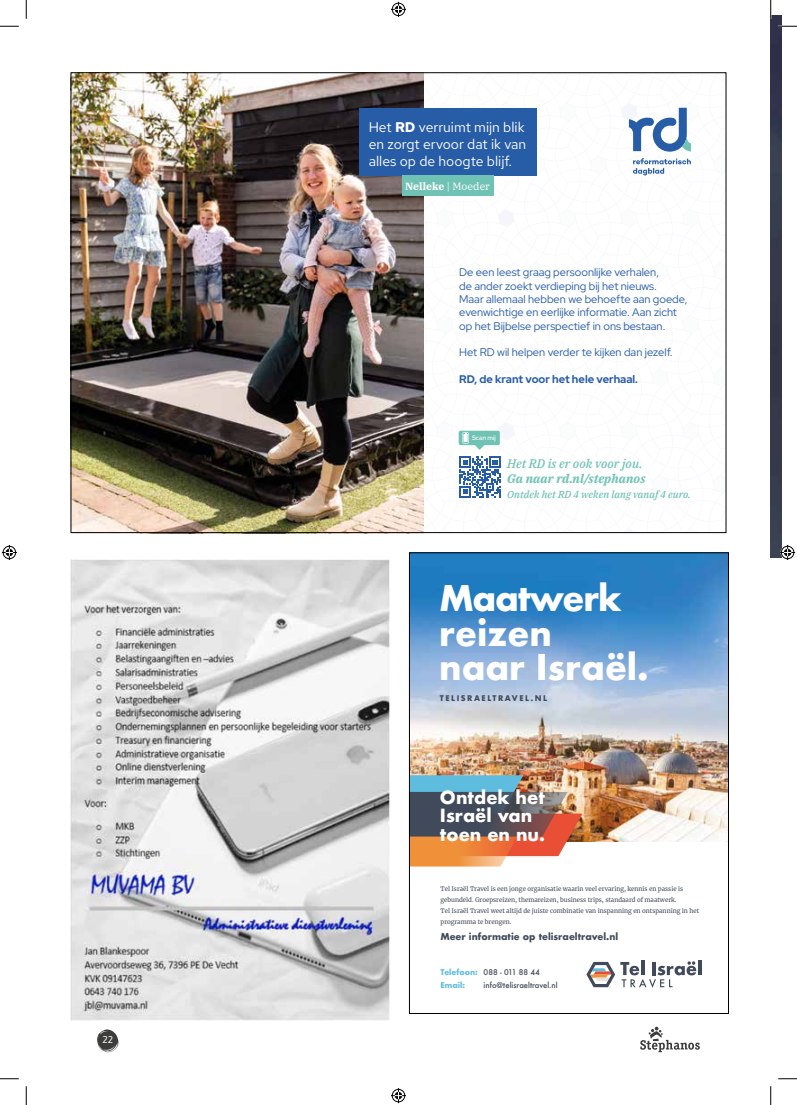
<style>
.page{position:relative;width:797px;height:1105px;background:#fff}
.page>*{position:absolute;margin:0;border:0;box-sizing:border-box;transform-origin:0 0}
.t1{font:700 34.5px/34.6px "Futura";color:#fff}
.t2{font:700 17.62px/18.9px "Futura";color:#fff}
.t3{font:14px/16.8px "Red Hat Text";color:#fff;text-align:justify}
.t4{font:italic 700 12.38px "IBM Plex Serif";color:#70c2b4}
.t5{font:italic 500 12.38px "IBM Plex Serif";color:#70c2b4}
.t6{font:11.12px/13.2px "Red Hat Display";color:#275ca7}
.t7{font:700 11.12px "Red Hat Display";color:#275ca7}
.t8{font:700 10.5px "IBM Plex Serif";color:#fff}
.t9{font:italic 500 10.12px "IBM Plex Serif";color:#70c2b4}
.t10{font:10px "Asap";color:#fff}
.t11{font:700 9.25px "Futura";color:#414a5a}
.t12{font:700 7.75px/13.1px "Futura";color:#5ebddf}
.t13{font:500 7.75px "Futura";color:#414a5a}
.t14{font:700 7.62px "Futura";letter-spacing:.2em;color:#414a5a}
.t15{font:500 6.38px "Red Hat Display";color:#fff}
.t16{font:6.25px/10.9px "Merriweather";color:#414a5a}
.s1{font-weight:700}
.s2{font-weight:400}
.s3{font-weight:500;color:#414a5a}
</style>
<div class="page">
<img style="left:770px;top:16px;width:11px;height:542px">
<img style="left:73px;top:74px;width:351px;height:457px">
<div style="left:359px;top:108px;width:177px;height:67px;background:#275ca7"></div>
<div style="left:402px;top:175px;width:91px;height:21px;background:#70c2b4"></div>
<svg style="left:458px;top:107px;width:233px;height:391px"></svg>
<img style="left:71px;top:560px;width:318px;height:460px">
<img style="left:411px;top:554px;width:315px;height:287px">
<img style="left:411px;top:775px;width:171px;height:91px">
<hr style="left:641px;top:960px;width:3px;height:15px;background:#414a5a">
<hr style="left:698px;top:960px;width:3px;height:15px;background:#414a5a">
<svg style="left:586px;top:961px;width:110px;height:27px"></svg>
<div style="left:409px;top:552px;width:319px;height:462px;border:1px solid #000"></div>
<svg style="left:97px;top:1029px;width:21px;height:23px"></svg>
<svg style="left:640px;top:1027px;width:59px;height:25px"></svg>
<svg style="left:0;top:25px;width:19px;height:2px"></svg>
<svg style="left:778px;top:25px;width:19px;height:2px"></svg>
<svg style="left:0;top:1078px;width:19px;height:1px"></svg>
<svg style="left:778px;top:1078px;width:19px;height:1px"></svg>
<svg style="left:25px;top:0;width:2px;height:19px"></svg>
<svg style="left:25px;top:1086px;width:2px;height:19px"></svg>
<svg style="left:770px;top:0;width:1px;height:19px"></svg>
<svg style="left:770px;top:1086px;width:1px;height:19px"></svg>
<svg style="left:391px;top:2px;width:15px;height:15px"></svg>
<svg style="left:391px;top:1088px;width:15px;height:15px"></svg>
<svg style="left:2px;top:545px;width:15px;height:15px"></svg>
<svg style="left:780px;top:545px;width:15px;height:15px"></svg>
<h3 class="t10" style="left:102px;top:1033px;width:12px">22</h3>
<h3 class="t3" style="left:369px;top:118px;width:159px">Het <span class="s1">RD</span> verruimt mijn blik en zorgt ervoor dat ik van alles op de hoogte blijf.</h3>
<h3 class="t8" style="left:405px;top:177px;width:86px">Nelleke <span class="s2">| Moeder</span></h3>
<h3 class="t6" style="left:459px;top:266px;width:230px">De een leest graag persoonlijke verhalen,<br>de ander zoekt verdieping bij het nieuws.<br>Maar allemaal hebben we behoefte aan goede, evenwichtige en eerlijke informatie. Aan zicht op het Bijbelse perspectief in ons bestaan.</h3>
<h3 class="t6" style="left:459px;top:345px;width:215px">Het RD wil helpen verder te kijken dan jezelf.</h3>
<h3 class="t7" style="left:459px;top:372px;width:180px">RD, de krant voor het hele verhaal.</h3>
<p class="t15" style="left:472px;top:434px;width:25px">Scan mij</p>
<h3 class="t5" style="left:507px;top:454px;width:137px">Het RD is er ook voor jou.</h3>
<h3 class="t4" style="left:507px;top:468px;width:140px">Ga naar rd.nl/stephanos</h3>
<h3 class="t9" style="left:507px;top:486px;width:185px">Ontdek het RD 4 weken lang vanaf 4 euro.</h3>
<h1 class="t1" style="left:439px;top:581px;width:211px">Maatwerk reizen<br>naar Israël.</h1>
<p class="t14" style="left:440px;top:693px;width:109px">TELISRAELTRAVEL.NL</p>
<h2 class="t2" style="left:440px;top:787px;width:107px">Ontdek het<br>Israël van toen en nu.</h2>
<p class="t16" style="left:440px;top:883px;width:260px">Tel Israël Travel is een jonge organisatie waarin veel ervaring, kennis en passie is gebundeld. Groepsreizen, themareizen, business trips, standaard of maatwerk.<br>Tel Israël Travel weet altijd de juiste combinatie van inspanning en ontspanning in het programma te brengen.</p>
<h3 class="t11" style="left:440px;top:930px;width:179px">Meer informatie op telisraeltravel.nl</h3>
<p class="t12" style="left:440px;top:965px;width:101px">Telefoon: <span class="s3">088 - 011 88 44<br></span>Email:</p>
<p class="t13" style="left:483px;top:980px;width:76px">info@telisraeltravel.nl</p>
</div>
